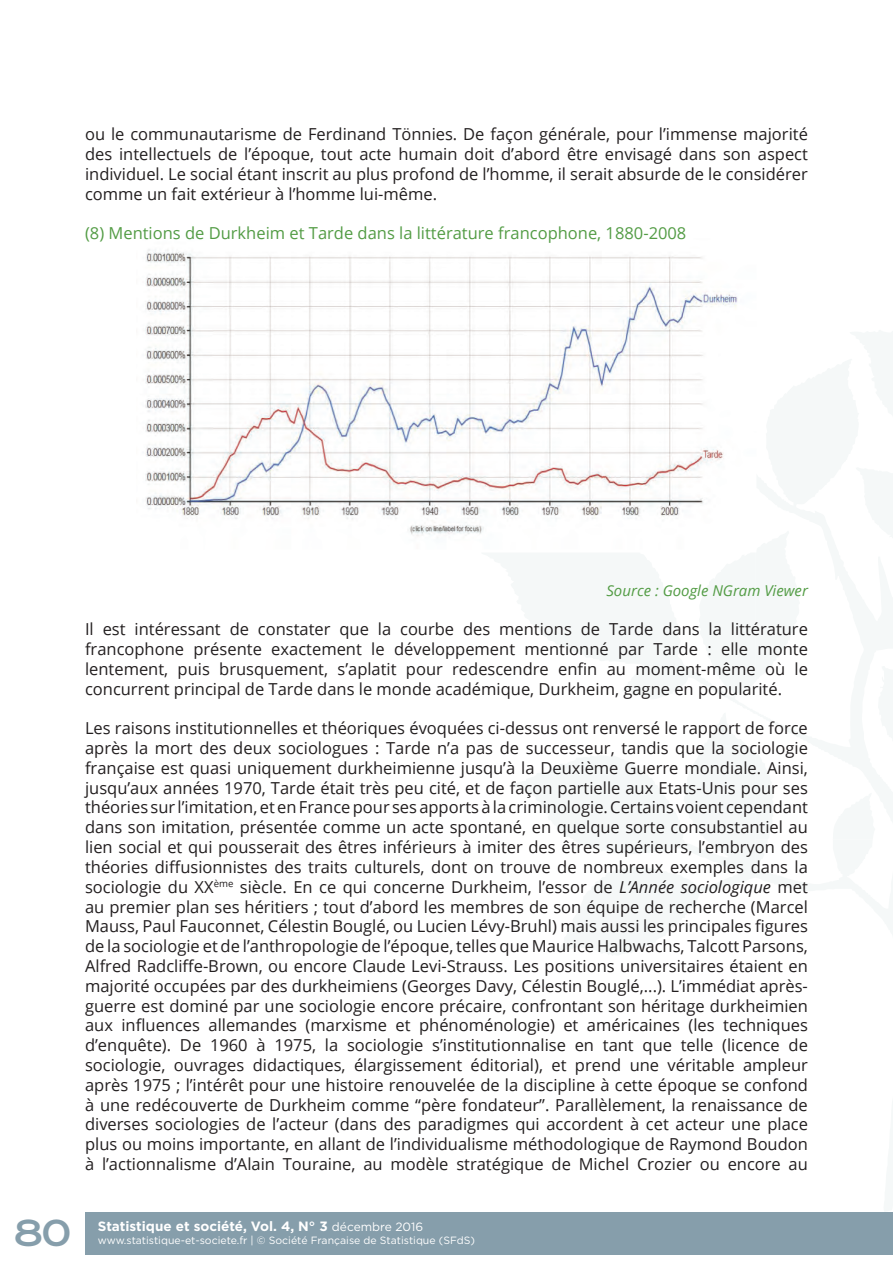
<style>
.page{position:relative;width:893px;height:1263px;background:#fff}
.page>*{position:absolute;margin:0;border:0;box-sizing:border-box;transform-origin:0 0}
.t1{font:36px "Copperplate Gothic Std 31 AB";color:#869eab}
.t2{font:16.5px/19.8px "Open Sans";color:#231f20;text-align:justify}
.t3{font:16.5px "Open Sans";color:#539c45}
.t4{font:italic 15px "Open Sans";color:#539c45}
.t5{font:700 13.5px "Gotham";color:#fff}
.t6{font:10.5px "Gotham";color:#fff}
.s1{font-style:italic}
.s2{font-weight:400;font-size:12px}
</style>
<div class="page">
<div style="left:85px;top:1212px;width:808px;height:42px;background:#869eab"></div>
<img style="left:145px;top:249px;width:593px;height:287px">
<p class="t2" style="left:85px;top:124px;width:724px">ou le communautarisme de Ferdinand Tönnies. De façon générale, pour l’immense majorité des intellectuels de l’époque, tout acte humain doit d’abord être envisagé dans son aspect individuel. Le social étant inscrit au plus profond de l’homme, il serait absurde de le considérer comme un fait extérieur à l’homme lui-même.</p>
<p class="t3" style="left:85px;top:222px;width:603px">(8) Mentions de Durkheim et Tarde dans la littérature francophone, 1880-2008</p>
<p class="t4" style="left:606px;top:580px;width:203px">Source : Google NGram Viewer</p>
<p class="t2" style="left:85px;top:619px;width:724px">Il est intéressant de constater que la courbe des mentions de Tarde dans la littérature francophone présente exactement le développement mentionné par Tarde : elle monte lentement, puis brusquement, s’aplatit pour redescendre enfin au moment-même où le concurrent principal de Tarde dans le monde académique, Durkheim, gagne en popularité.</p>
<p class="t2" style="left:85px;top:718px;width:724px">Les raisons institutionnelles et théoriques évoquées ci-dessus ont renversé le rapport de force après la mort des deux sociologues : Tarde n’a pas de successeur, tandis que la sociologie française est quasi uniquement durkheimienne jusqu’à la Deuxième Guerre mondiale. Ainsi, jusqu’aux années 1970, Tarde était très peu cité, et de façon partielle aux Etats-Unis pour ses théories sur l’imitation, et en France pour ses apports à la criminologie. Certains voient cependant dans son imitation, présentée comme un acte spontané, en quelque sorte consubstantiel au lien social et qui pousserait des êtres inférieurs à imiter des êtres supérieurs, l’embryon des théories diffusionnistes des traits culturels, dont on trouve de nombreux exemples dans la sociologie du XX<sup>ème</sup> siècle. En ce qui concerne Durkheim, l’essor de <span class="s1">L’Année sociologique</span> met au premier plan ses héritiers ; tout d’abord les membres de son équipe de recherche (Marcel Mauss, Paul Fauconnet, Célestin Bouglé, ou Lucien Lévy-Bruhl) mais aussi les principales figures de la sociologie et de l’anthropologie de l’époque, telles que Maurice Halbwachs, Talcott Parsons, Alfred Radcliffe-Brown, ou encore Claude Levi-Strauss. Les positions universitaires étaient en majorité occupées par des durkheimiens (Georges Davy, Célestin Bouglé,...). L’immédiat après&shy;guerre est dominé par une sociologie encore précaire, confrontant son héritage durkheimien aux influences allemandes (marxisme et phénoménologie) et américaines (les techniques d’enquête). De 1960 à 1975, la sociologie s’institutionnalise en tant que telle (licence de sociologie, ouvrages didactiques, élargissement éditorial), et prend une véritable ampleur après 1975 ; l’intérêt pour une histoire renouvelée de la discipline à cette époque se confond à une redécouverte de Durkheim comme “père fondateur”. Parallèlement, la renaissance de diverses sociologies de l’acteur (dans des paradigmes qui accordent à cet acteur une place plus ou moins importante, en allant de l’individualisme méthodologique de Raymond Boudon à l’actionnalisme d’Alain Touraine, au modèle stratégique de Michel Crozier ou encore au</p>
<h1 class="t1" style="left:15px;top:1212px;width:58px">80</h1>
<p class="t5" style="left:98px;top:1217px;width:327px">Statistique et société, Vol. 4, N° 3 <span class="s2">décembre 2016</span></p>
<p class="t6" style="left:98px;top:1233px;width:379px">www.statistique-et-societe.fr | © Société Française de Statistique (SFdS)</p>
</div>
